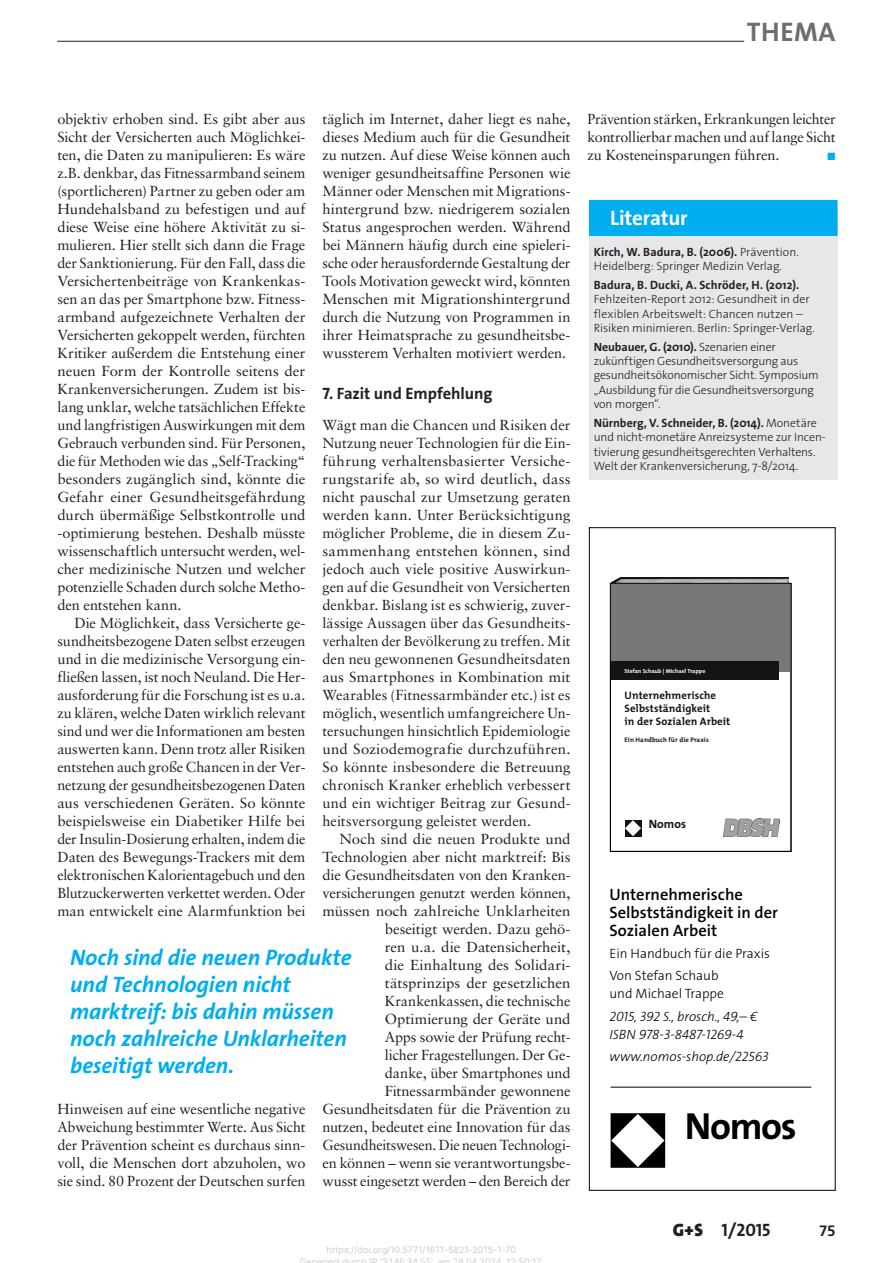
<style>
.page{position:relative;width:893px;height:1263px;background:#fff}
.page>*{position:absolute;margin:0;border:0;box-sizing:border-box;transform-origin:0 0}
.t1{font:700 37.95px "The Sans Os F";letter-spacing:-.035em;color:#000}
.t2{font:700 27px "The Sans Os F";letter-spacing:.015em;color:#6c6d70}
.t3{font:italic 700 22.5px/27px "The Sans Os F";letter-spacing:-.005em;color:#00aeef}
.t4{font:700 21px "The Sans Os F";letter-spacing:-.01em;color:#fff}
.t5{font:700 18px "The Sans Os F";color:#231f20}
.t6{font:600 16.5px/18px "The Sans Os F";color:#000}
.t7{font:700 16.5px "The Sans Os F";letter-spacing:-.005em;color:#231f20}
.t8{font:700 15px "Frutiger";color:#231f20}
.t9{font:14.55px/18px "Sabon LT Std";letter-spacing:-.005em;color:#231f20;text-align:justify}
.t10{font:italic 300 13.5px/18px "The Sans Os F";color:#000}
.t11{font:300 13.5px/22.2px "The Sans Os F";color:#000}
.t12{font:700 12.15px "The Sans Os F";color:#141414}
.t13{font:300 12px/14.4px "The Sans Os F";letter-spacing:-.01em;color:#231f20}
.t14{font:700 12px "The Sans Os F";letter-spacing:.01em;color:#231f20}
.t15{font:700 10.8px/13px "The Mix";letter-spacing:.01em;color:#141414}
.t16{font:10.5px "Zapf Dingbats";color:#00aeef}
.t17{font:9px/12px "Inter";color:#ccc;text-align:center}
.t18{font:700 6.6px "The Mix";letter-spacing:.01em;color:#141414}
.t19{font:700 5.85px "The Mix";color:#fff}
.s1{font-weight:700}
.s2{font-weight:900}
</style>
<div class="page">
<hr style="left:57px;top:41px;width:779px;height:1px;background:#231f20">
<hr style="left:744px;top:39px;width:92px;height:3px;background:#fff">
<div style="left:589px;top:210px;width:248px;height:269px;background:#e6e7e9"></div>
<div style="left:589px;top:200px;width:248px;height:36px;background:#00aeef"></div>
<div style="left:589px;top:527px;width:247px;height:664px;border:1px solid #000"></div>
<img style="left:611px;top:577px;width:178px;height:6px">
<div style="left:611px;top:583px;width:180px;height:88px;background:#787878"></div>
<div style="left:610px;top:661px;width:169px;height:19px;background:#141414"></div>
<svg style="left:625px;top:820px;width:16px;height:16px"></svg>
<img style="left:724px;top:819px;width:56px;height:17px">
<div style="left:610px;top:583px;width:181px;height:269px;border:1px solid #000"></div>
<svg style="left:611px;top:1113px;width:54px;height:55px"></svg>
<hr style="left:611px;top:1087px;width:200px;height:1px;background:#000">
<h2 class="t2" style="left:747px;top:14px;width:90px">THEMA</h2>
<p class="t9" style="left:57px;top:110px;width:250px">objektiv erhoben sind. Es gibt aber aus Sicht der Versicherten auch Möglichkei&shy;ten, die Daten zu manipulieren: Es wäre z.B. denkbar, das Fitnessarmband seinem (sportlicheren) Partner zu geben oder am Hundehalsband zu befestigen und auf diese Weise eine höhere Aktivität zu si&shy;mulieren. Hier stellt sich dann die Frage der Sanktionierung. Für den Fall, dass die Versichertenbeiträge von Krankenkas&shy;sen an das per Smartphone bzw. Fitness&shy;armband aufgezeichnete Verhalten der Versicherten gekoppelt werden, fürchten Kritiker außerdem die Entstehung einer neuen Form der Kontrolle seitens der Krankenversicherungen. Zudem ist bis&shy;lang unklar, welche tatsächlichen Effekte und langfristigen Auswirkungen mit dem Gebrauch verbunden sind. Für Personen, die für Methoden wie das „Self-Tracking“ besonders zugänglich sind, könnte die Gefahr einer Gesundheitsgefährdung durch übermäßige Selbstkontrolle und -optimierung bestehen. Deshalb müsste wissenschaftlich untersucht werden, wel&shy;cher medizinische Nutzen und welcher potenzielle Schaden durch solche Metho&shy;den entstehen kann.</p>
<p class="t9" style="left:57px;top:614px;width:250px;text-indent:17px">Die Möglichkeit, dass Versicherte ge&shy;sundheitsbezogene Daten selbst erzeugen und in die medizinische Versorgung ein&shy;fließen lassen, ist noch Neuland. Die Her&shy;ausforderung für die Forschung ist es u.a. zu klären, welche Daten wirklich relevant sind und wer die Informationen am besten auswerten kann. Denn trotz aller Risiken entstehen auch große Chancen in der Ver&shy;netzung der gesundheitsbezogenen Daten aus verschiedenen Geräten. So könnte beispielsweise ein Diabetiker Hilfe bei der Insulin-Dosierung erhalten, indem die Daten des Bewegungs-Trackers mit dem elektronischen Kalorientagebuch und den Blutzuckerwerten verkettet werden. Oder man entwickelt eine Alarmfunktion bei</p>
<p class="t9" style="left:322px;top:110px;width:250px">täglich im Internet, daher liegt es nahe, dieses Medium auch für die Gesundheit zu nutzen. Auf diese Weise können auch weniger gesundheitsaffine Personen wie Männer oder Menschen mit Migrations&shy;hintergrund bzw. niedrigerem sozialen Status angesprochen werden. Während bei Männern häufig durch eine spieleri&shy;sche oder herausfordernde Gestaltung der Tools Motivation geweckt wird, könnten Menschen mit Migrationshintergrund durch die Nutzung von Programmen in ihrer Heimatsprache zu gesundheitsbe&shy;wussterem Verhalten motiviert werden.</p>
<p class="t7" style="left:322px;top:383px;width:171px">7. Fazit und Empfehlung</p>
<p class="t9" style="left:322px;top:416px;width:250px">Wägt man die Chancen und Risiken der Nutzung neuer Technologien für die Ein&shy;führung verhaltensbasierter Versiche&shy;rungstarife ab, so wird deutlich, dass nicht pauschal zur Umsetzung geraten werden kann. Unter Berücksichtigung möglicher Probleme, die in diesem Zu&shy;sammenhang entstehen können, sind jedoch auch viele positive Auswirkun&shy;gen auf die Gesundheit von Versicherten denkbar. Bislang ist es schwierig, zuver&shy;lässige Aussagen über das Gesundheits&shy;verhalten der Bevölkerung zu treffen. Mit den neu gewonnenen Gesundheitsdaten aus Smartphones in Kombination mit Wearables (Fitnessarmbänder etc.) ist es möglich, wesentlich umfangreichere Un&shy;tersuchungen hinsichtlich Epidemiologie und Soziodemografie durchzuführen.<br>So könnte insbesondere die Betreuung chronisch Kranker erheblich verbessert und ein wichtiger Beitrag zur Gesund&shy;heitsversorgung geleistet werden.</p>
<p class="t9" style="left:322px;top:830px;width:250px;text-align:right">Noch sind die neuen Produkte und Technologien aber nicht marktreif: Bis die Gesundheitsdaten von den Kranken&shy;versicherungen genutzt werden können, müssen noch zahlreiche Unklarheiten beseitigt werden. Dazu gehö-<br>ren u.a. die Datensicherheit,<br>die Einhaltung des Solidari&shy;tätsprinzips der gesetzlichen Krankenkassen, die technische Optimierung der Geräte und<br>Apps sowie der Prüfung recht-<br>licher Fragestellungen. Der Ge-<br>danke, über Smartphones und Fitnessarmbänder gewonnene Gesundheitsdaten für die Prävention zu nutzen, bedeutet eine Innovation für das Gesundheitswesen. Die neuen Technologi&shy;en können – wenn sie verantwortungsbe&shy;wusst eingesetzt werden – den Bereich der</p>
<h3 class="t3" style="left:70px;top:944px;width:283px">Noch sind die neuen Produkte und Technologien nicht marktreif: bis dahin müssen noch zahlreiche Unklarheiten beseitigt werden.</h3>
<p class="t9" style="left:57px;top:1100px;width:250px">Hinweisen auf eine wesentliche negative Abweichung bestimmter Werte. Aus Sicht der Prävention scheint es durchaus sinn&shy;voll, die Menschen dort abzuholen, wo sie sind. 80 Prozent der Deutschen surfen</p>
<p class="t17" style="left:300px;top:1243px;width:243px">https://doi.org/10.5771/1611-5821-2015-1-70<br>Generiert durch IP '3 146 34 55' am 28 04 2024 12:50:17</p>
<p class="t9" style="left:587px;top:110px;width:250px">Prävention stärken, Erkrankungen leichter kontrollierbar machen und auf lange Sicht zu Kosteneinsparungen führen.</p>
<p class="t16" style="left:828px;top:152px;width:9px">■</p>
<h3 class="t4" style="left:610px;top:205px;width:79px">Literatur</h3>
<p class="t13" style="left:594px;top:244px;width:207px"><span class="s1">Kirch, W. Badura, B. (2006).</span> Prävention.<br>Heidelberg: Springer Medizin Verlag.</p>
<p class="t14" style="left:594px;top:277px;width:207px">Badura, B. Ducki, A. Schröder, H. (2012).</p>
<p class="t13" style="left:594px;top:292px;width:223px">Fehlzeiten-Report 2012: Gesundheit in der flexiblen Arbeitswelt: Chancen nutzen –<br>Risiken minimieren. Berlin: Springer-Verlag.</p>
<p class="t13" style="left:594px;top:339px;width:226px"><span class="s1">Neubauer, G. (2010).</span> Szenarien einer zukünftigen Gesundheitsversorgung aus gesundheitsökonomischer Sicht. Symposium „Ausbildung für die Gesundheitsversorgung von morgen“.</p>
<p class="t13" style="left:594px;top:416px;width:233px"><span class="s1">Nürnberg, V. Schneider, B. (2014).</span> Monetäre und nicht-monetäre Anreizsysteme zur Incen&shy;tivierung gesundheitsgerechten Verhaltens.<br>Welt der Krankenversicherung, 7-8/2014.</p>
<p class="t19" style="left:625px;top:667px;width:82px">Stefan Schaub | Michael Trappe</p>
<p class="t15" style="left:625px;top:688px;width:107px">Unternehmerische<br>Selbstständigkeit<br>in der Sozialen Arbeit</p>
<p class="t18" style="left:625px;top:735px;width:86px">Ein Handbuch für die Praxis</p>
<p class="t12" style="left:649px;top:816px;width:39px">Nomos</p>
<p class="t6" style="left:609px;top:885px;width:170px">Unternehmerische<br>Selbstständigkeit in der<br>Sozialen Arbeit</p>
<p class="t11" style="left:609px;top:943px;width:162px">Ein Handbuch für die Praxis<br>Von Stefan Schaub</p>
<p class="t11" style="left:609px;top:983px;width:116px">und Michael Trappe</p>
<p class="t10" style="left:609px;top:1007px;width:150px">2015, 392 S., brosch., 49,– €<br>ISBN 978-3-8487-1269-4</p>
<p class="t10" style="left:609px;top:1048px;width:161px">www.nomos-shop.de/22563</p>
<h1 class="t1" style="left:685px;top:1102px;width:113px">Nomos</h1>
<p class="t5" style="left:673px;top:1219px;width:99px"><span class="s2">G+S</span> 1/2015</p>
<p class="t8" style="left:819px;top:1222px;width:18px">75</p>
</div>
